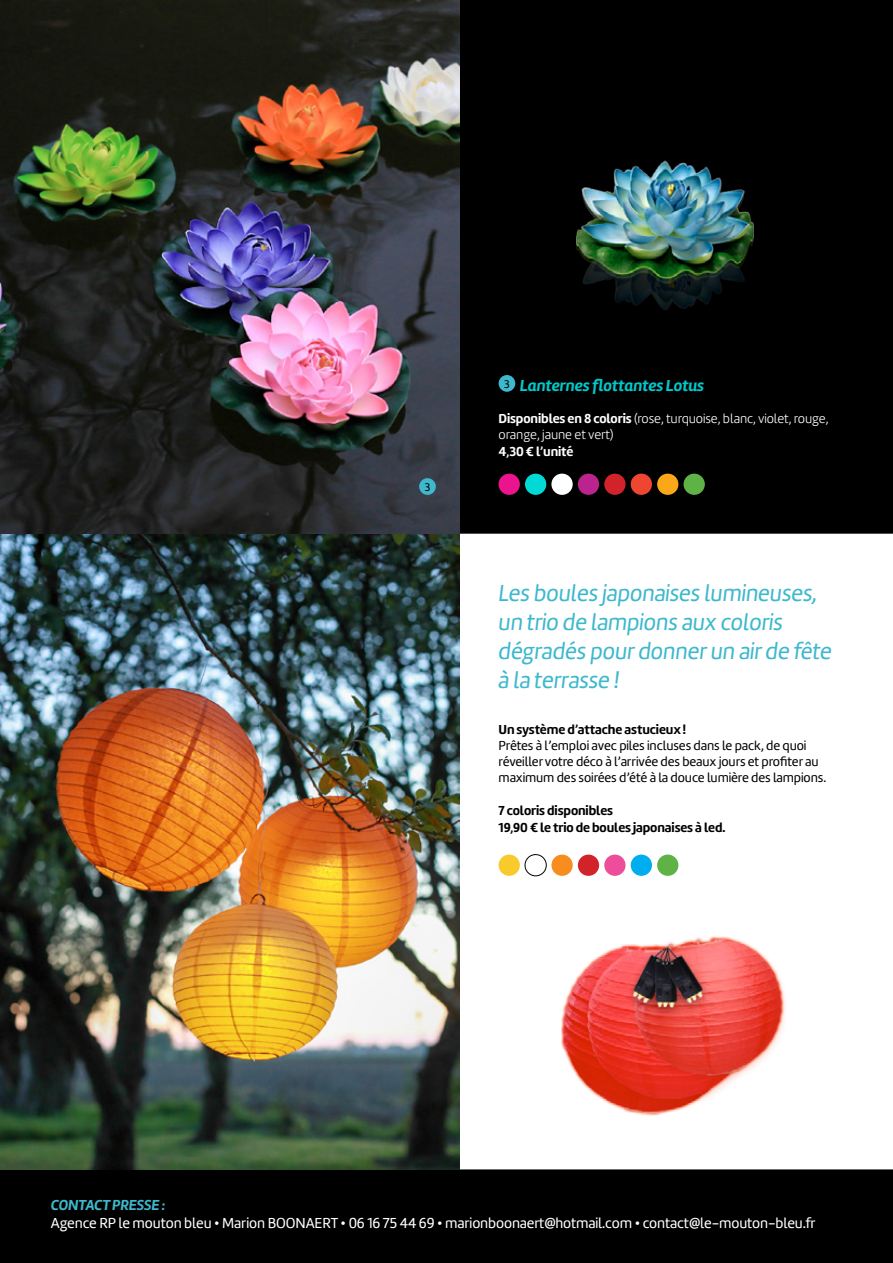
<style>
.page{position:relative;width:893px;height:1263px;background:#fff}
.page>*{position:absolute;margin:0;border:0;box-sizing:border-box;transform-origin:0 0}
.t1{font:24px/28.8px "Amelia Basic Oblicua";letter-spacing:-.01em;color:#3db8cd}
.t2{font:italic 16.5px "Amelia Basic Bold";letter-spacing:-.005em;color:#00c9cb}
.t3{font:15px "Amelia Basic";letter-spacing:-.01em;color:#fff}
.t4{font:italic 15px "Amelia Basic Bold";letter-spacing:-.005em;color:#3db8cd}
.t5{font:13.5px/16.2px "Amelia Basic";letter-spacing:-.01em;color:#000}
.t6{font:13.5px/16.2px "Amelia Basic Bold";letter-spacing:-.005em;color:#000}
.t7{font:13.5px/16.2px "Amelia Basic Light";letter-spacing:-.01em;color:#fff}
.t8{font:13.5px "Amelia Basic Bold";letter-spacing:-.005em;color:#fff}
.t9{font:11.55px "Amelia Basic";color:#000}
.s1{font-family:"Amelia Basic Bold"}
</style>
<div class="page">
<div style="left:459px;top:0;width:434px;height:534px;background:#000"></div>
<div style="left:0;top:1169px;width:893px;height:94px;background:#000"></div>
<img style="left:561px;top:936px;width:225px;height:180px">
<img style="left:0;top:0;width:459px;height:1169px">
<div style="left:419px;top:478px;width:17px;height:17px;background:#3db8cd;border-radius:50%"></div>
<img style="left:564px;top:126px;width:202px;height:184px">
<div style="left:499px;top:375px;width:16px;height:17px;background:#3db8cd;border-radius:50%"></div>
<div style="left:499px;top:474px;width:21px;height:21px;background:#ec148e;border-radius:50%"></div>
<div style="left:604px;top:474px;width:22px;height:21px;background:#d2232a;border-radius:50%"></div>
<div style="left:551px;top:474px;width:22px;height:21px;background:#fff;border-radius:50%"></div>
<div style="left:657px;top:474px;width:21px;height:21px;background:#faa81a;border-radius:50%"></div>
<div style="left:525px;top:474px;width:21px;height:21px;background:#00d9d5;border-radius:50%"></div>
<div style="left:631px;top:474px;width:21px;height:21px;background:#ef4632;border-radius:50%"></div>
<div style="left:578px;top:474px;width:21px;height:21px;background:#bb248f;border-radius:50%"></div>
<div style="left:684px;top:474px;width:21px;height:21px;background:#5fb246;border-radius:50%"></div>
<div style="left:499px;top:854px;width:21px;height:22px;background:#f8ca2b;border-radius:50%"></div>
<div style="left:604px;top:854px;width:22px;height:22px;background:#ee4d9b;border-radius:50%"></div>
<div style="left:551px;top:854px;width:22px;height:22px;background:#f78d1e;border-radius:50%"></div>
<div style="left:657px;top:854px;width:21px;height:22px;background:#5fb246;border-radius:50%"></div>
<div style="left:525px;top:854px;width:21px;height:22px;border:1px solid #000;border-radius:50%"></div>
<div style="left:631px;top:854px;width:21px;height:22px;background:#00aeef;border-radius:50%"></div>
<div style="left:578px;top:854px;width:21px;height:22px;background:#d2232a;border-radius:50%"></div>
<p class="t9" style="left:425px;top:480px;width:7px">3</p>
<p class="t2" style="left:504px;top:375px;width:202px"><sup>3</sup> Lanternes flottantes Lotus</p>
<p class="t7" style="left:499px;top:411px;width:332px"><span class="s1">Disponibles en 8 coloris</span> (rose, turquoise, blanc, violet, rouge, orange, jaune et vert)</p>
<p class="t8" style="left:499px;top:443px;width:76px">4,30 € l’unité</p>
<h1 class="t1" style="left:499px;top:579px;width:335px">Les boules japonaises lumineuses, un trio de lampions aux coloris dégradés pour donner un air de fête à la terrasse !</h1>
<p class="t6" style="left:499px;top:721px;width:189px">Un système d’attache astucieux !</p>
<p class="t5" style="left:499px;top:737px;width:329px">Prêtes à l’emploi avec piles incluses dans le pack, de quoi réveiller votre déco à l’arrivée des beaux jours et profiter au maximum des soirées d’été à la douce lumière des lampions.</p>
<p class="t6" style="left:499px;top:803px;width:228px">7 coloris disponibles<br>19,90 € le trio de boules japonaises à led.</p>
<p class="t4" style="left:51px;top:1196px;width:116px">Contact Presse :</p>
<p class="t3" style="left:51px;top:1214px;width:766px">Agence RP le mouton bleu • Marion BOONAERT • 06 16 75 44 69 • marionboonaert@hotmail.com • contact@le-mouton-bleu.fr</p>
</div>
